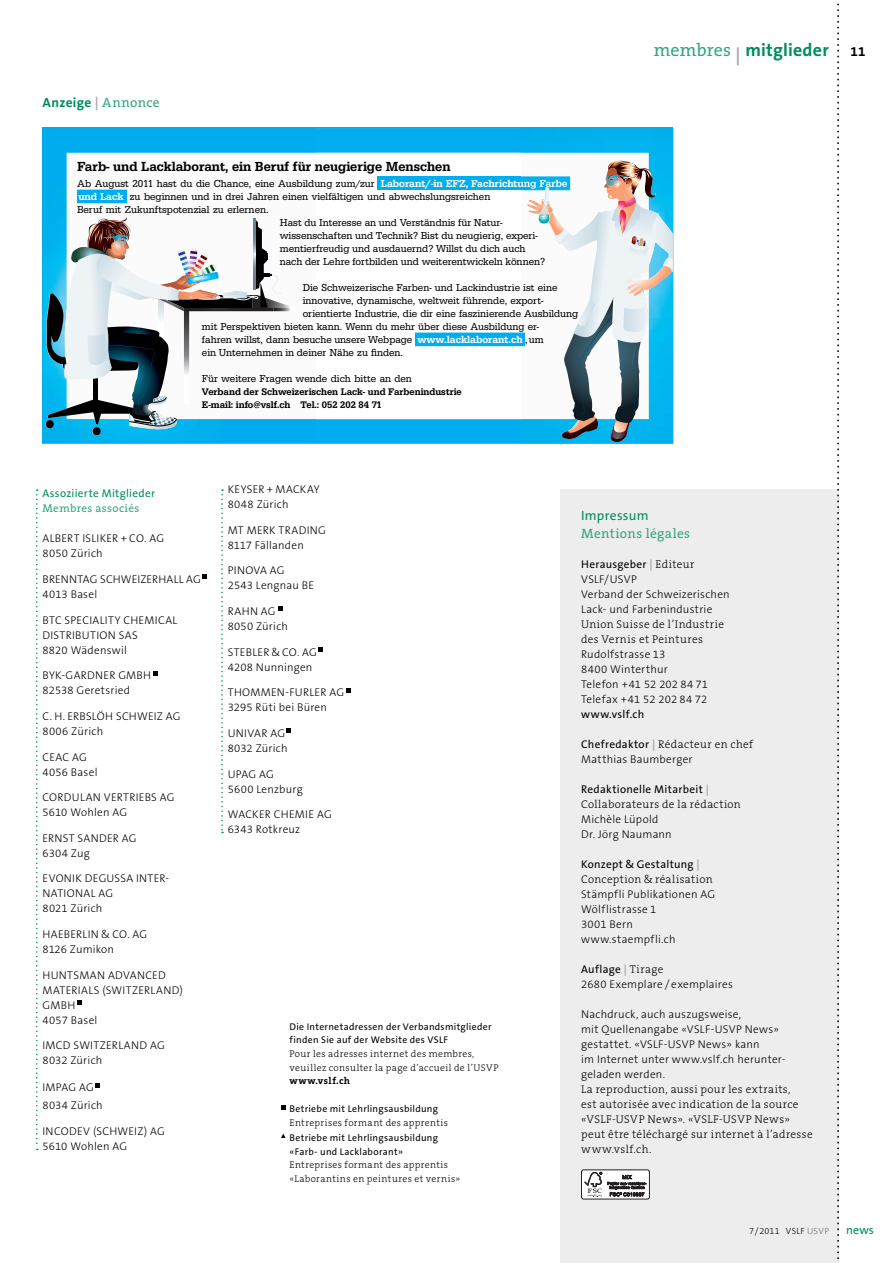
<style>
.page{position:relative;width:893px;height:1263px;background:#fff}
.page>*{position:absolute;margin:0;border:0;box-sizing:border-box;transform-origin:0 0}
.t1{font:700 18px "The Sans B7";letter-spacing:.015em;color:#008d5c}
.t2{font:13.65px "URW Egyptienne T Medi Narr";color:#000}
.t3{font:13.5px "The Serif B5 Plain";letter-spacing:.02em;color:#35a582}
.t4{font:700 13.5px "The Sans B7";letter-spacing:.02em;color:#008d5c}
.t5{font:13.5px "The Sans B5 Plain";letter-spacing:.015em;color:#008d5c}
.t6{font:12px "The Sans B5 Plain";color:#008d5c}
.t7{font:300 11.25px/15px "The Sans B3";letter-spacing:.02em;color:#000}
.t8{font:300 11.25px/15px "The Serif B3";letter-spacing:.03em;color:#000}
.t9{font:11.25px "The Sans B5 Plain";letter-spacing:.025em;color:#000}
.t10{font:11.25px "The Sans B5 Plain";letter-spacing:.025em;color:#008d5c}
.t11{font:11.25px "The Serif B5 Plain";letter-spacing:.03em;color:#35a582}
.t12{font:10.5px/13px "URW Egyptienne T Regu Narr";color:#000}
.t13{font:9.9px/13px "URW Egyptienne T Medi Narr";color:#000}
.t14{font:300 9.75px/13.5px "The Serif B3";letter-spacing:.035em;color:#000}
.t15{font:9.75px/13.5px "The Sans B5 Plain";letter-spacing:.03em;color:#000}
.t16{font:700 9.75px "The Serif B7";letter-spacing:.05em;color:#000}
.t17{font:300 9px "The Sans B3";letter-spacing:.025em;color:#000}
.s1{color:#a7a9ac}
.s2{font-family:"The Serif B5 Plain";font-weight:400;color:#35a582}
.s3{font-family:"URW Egyptienne T Medi Narr";color:#fff}
.s4{font-size:13.5px;color:#000}
.s5{font-family:"The Sans B7";font-weight:700;color:#a7a9ac}
.s6{font-family:"The Serif B3";font-weight:300}
.s7{font-family:"The Sans B5 Plain";font-weight:400}
.s8{color:#6d6e71}
</style>
<div class="page">
<div style="left:560px;top:489px;width:278px;height:774px;background:#ededee"></div>
<svg style="left:202px;top:575px;width:5px;height:4px"></svg>
<svg style="left:153px;top:671px;width:4px;height:4px"></svg>
<svg style="left:77px;top:1000px;width:4px;height:5px"></svg>
<svg style="left:96px;top:1083px;width:4px;height:4px"></svg>
<svg style="left:279px;top:607px;width:4px;height:4px"></svg>
<svg style="left:319px;top:647px;width:4px;height:5px"></svg>
<svg style="left:346px;top:688px;width:4px;height:4px"></svg>
<svg style="left:287px;top:728px;width:4px;height:5px"></svg>
<svg style="left:281px;top:1105px;width:4px;height:4px"></svg>
<svg style="left:281px;top:1133px;width:4px;height:5px"></svg>
<svg style="left:837px;top:3px;width:2px;height:1260px"></svg>
<svg style="left:36px;top:489px;width:2px;height:661px"></svg>
<svg style="left:221px;top:489px;width:2px;height:344px"></svg>
<svg style="left:42px;top:128px;width:631px;height:316px"></svg>
<img style="left:43px;top:128px;width:273px;height:314px">
<svg style="left:45px;top:217px;width:250px;height:218px"></svg>
<div style="left:377px;top:177px;width:193px;height:13px;background:#00aeef"></div>
<div style="left:77px;top:190px;width:50px;height:13px;background:#00aeef"></div>
<img style="left:521px;top:128px;width:152px;height:49px">
<img style="left:521px;top:190px;width:6px;height:81px">
<img style="left:521px;top:271px;width:6px;height:172px">
<img style="left:521px;top:181px;width:6px;height:6px">
<svg style="left:527px;top:161px;width:146px;height:282px"></svg>
<div style="left:415px;top:333px;width:110px;height:13px;background:#00aeef"></div>
<div style="left:581px;top:1170px;width:68px;height:29px;background:#fff;border-radius:2px"></div>
<div style="left:581px;top:1170px;width:69px;height:29px;border:1px solid #231f20;border-radius:2px"></div>
<svg style="left:584px;top:1172px;width:62px;height:25px"></svg>
<p class="t4" style="left:43px;top:95px;width:119px">Anzeige <span class="s1">|</span> <span class="s2">Annonce</span></p>
<p class="t2" style="left:77px;top:158px;width:375px">Farb- und Lacklaborant, ein Beruf für neugierige Menschen</p>
<p class="t12" style="left:77px;top:177px;width:492px">Ab August 2011 hast du die Chance, eine Ausbildung zum/zur <span class="s3">Laborant/-in EFZ, Fachrichtung Farbe und Lack</span> zu beginnen und in drei Jahren einen vielfältigen und abwechslungsreichen<br>Beruf mit Zukunftspotenzial zu erlernen.</p>
<p class="t12" style="left:280px;top:216px;width:267px">Hast du Interesse an und Verständnis für Natur&shy;wissenschaften und Technik? Bist du neugierig, experi&shy;mentierfreudig und ausdauernd? Willst du dich auch nach der Lehre fortbilden und weiterentwickeln können?</p>
<p class="t12" style="left:303px;top:281px;width:256px">Die Schweizerische Farben- und Lackindustrie ist eine</p>
<p class="t12" style="left:303px;top:294px;width:242px">innovative, dynamische, weltweit führende, export-</p>
<p class="t12" style="left:303px;top:307px;width:277px">orientierte Industrie, die dir eine faszinierende Ausbildung</p>
<p class="t12" style="left:202px;top:320px;width:339px">mit Perspektiven bieten kann. Wenn du mehr über diese Ausbildung er-</p>
<p class="t12" style="left:202px;top:333px;width:343px">fahren willst, dann besuche unsere Webpage <span class="s3">www.lacklaborant.ch</span> , um</p>
<p class="t12" style="left:202px;top:346px;width:203px">ein Unternehmen in deiner Nähe zu finden.</p>
<p class="t12" style="left:202px;top:372px;width:211px">Für weitere Fragen wende dich bitte an den</p>
<p class="t13" style="left:202px;top:385px;width:261px">Verband der Schweizerischen Lack- und Farbenindustrie<br>E-mail: info@vslf.ch Tel.: 052 202 84 71</p>
<h1 class="t1" style="left:654px;top:40px;width:213px"><span class="s2">membres</span> <span class="s1">|</span> mitglieder <span class="s4">11</span></h1>
<p class="t10" style="left:43px;top:488px;width:114px">Assoziierte Mitglieder</p>
<p class="t11" style="left:43px;top:503px;width:98px">Membres associés</p>
<p class="t7" style="left:43px;top:532px;width:123px">ALBERT ISLIKER + CO. AG<br>8050 Zürich</p>
<p class="t7" style="left:43px;top:572px;width:160px">BRENNTAG SCHWEIZERHALL AG<br>4013 Basel</p>
<p class="t7" style="left:43px;top:613px;width:136px">BTC SPECIALITY CHEMICAL<br>DISTRIBUTION SAS<br>8820 Wädenswil</p>
<p class="t7" style="left:43px;top:668px;width:110px">BYK-GARDNER GMBH<br>82538 Geretsried</p>
<p class="t7" style="left:43px;top:709px;width:140px">C. H. ERBSLÖH SCHWEIZ AG<br>8006 Zürich</p>
<p class="t7" style="left:43px;top:750px;width:57px">CEAC AG<br>4056 Basel</p>
<p class="t7" style="left:43px;top:790px;width:134px">CORDULAN VERTRIEBS AG<br>5610 Wohlen AG</p>
<p class="t7" style="left:43px;top:831px;width:96px">ERNST SANDER AG<br>6304 Zug</p>
<p class="t7" style="left:43px;top:872px;width:128px">EVONIK DEGUSSA INTER-<br>NATIONAL AG<br>8021 Zürich</p>
<p class="t7" style="left:43px;top:927px;width:106px">HAEBERLIN &amp; CO. AG<br>8126 Zumikon</p>
<p class="t7" style="left:43px;top:968px;width:142px">HUNTSMAN ADVANCED<br>MATERIALS (SWITZERLAND)<br>GMBH<br>4057 Basel</p>
<p class="t7" style="left:43px;top:1038px;width:124px">IMCD SWITZERLAND AG<br>8032 Zürich</p>
<p class="t7" style="left:43px;top:1079px;width:62px;line-height:18px">IMPAG AG<br>8034 Zürich</p>
<p class="t7" style="left:43px;top:1124px;width:124px">INCODEV (SCHWEIZ) AG<br>5610 Wohlen AG</p>
<p class="t7" style="left:228px;top:482px;width:93px">KEYSER + MACKAY<br>8048 Zürich</p>
<p class="t7" style="left:228px;top:523px;width:100px">MT MERK TRADING<br>8117 Fällanden</p>
<p class="t7" style="left:228px;top:563px;width:88px">PINOVA AG<br>2543 Lengnau BE</p>
<p class="t7" style="left:228px;top:604px;width:62px">RAHN AG<br>8050 Zürich</p>
<p class="t7" style="left:228px;top:645px;width:91px">STEBLER &amp; CO. AG<br>4208 Nunningen</p>
<p class="t7" style="left:228px;top:685px;width:118px">THOMMEN-FURLER AG<br>3295 Rüti bei Büren</p>
<p class="t7" style="left:228px;top:726px;width:61px">UNIVAR AG<br>8032 Zürich</p>
<p class="t7" style="left:228px;top:767px;width:76px">UPAG AG<br>5600 Lenzburg</p>
<p class="t7" style="left:228px;top:807px;width:105px">WACKER CHEMIE AG<br>6343 Rotkreuz</p>
<p class="t15" style="left:289px;top:1020px;width:203px">Die Internetadressen der Verbandsmitglieder finden Sie auf der Website des VSLF</p>
<p class="t14" style="left:289px;top:1047px;width:210px">Pour les adresses internet des membres, veuillez consulter la page d’accueil de l’USVP</p>
<p class="t16" style="left:289px;top:1075px;width:62px">www.vslf.ch</p>
<p class="t15" style="left:289px;top:1103px;width:150px">Betriebe mit Lehrlingsausbildung</p>
<p class="t14" style="left:289px;top:1116px;width:160px">Entreprises formant des apprentis</p>
<p class="t15" style="left:289px;top:1131px;width:150px">Betriebe mit Lehrlingsausbildung «Farb- und Lacklaborant»</p>
<p class="t14" style="left:289px;top:1158px;width:172px">Entreprises formant des apprentis «Laborantins en peintures et vernis»</p>
<p class="t5" style="left:581px;top:509px;width:69px">Impressum</p>
<p class="t3" style="left:581px;top:527px;width:110px">Mentions légales</p>
<p class="t9" style="left:581px;top:559px;width:115px">Herausgeber <span class="s5">|</span> <span class="s6">Editeur</span></p>
<p class="t7" style="left:581px;top:572px;width:150px">VSLF/ USVP<br>Verband der Schweizerischen<br>Lack- und Farbenindustrie</p>
<p class="t8" style="left:581px;top:617px;width:144px">Union Suisse de l’Industrie des Vernis et Peintures</p>
<p class="t7" style="left:581px;top:647px;width:128px">Rudolfstrasse 13<br>8400 Winterthur<br>Telefon + 41 52 202 84 71<br>Telefax + 41 52 202 84 72</p>
<p class="t9" style="left:581px;top:709px;width:65px">www.vslf.ch</p>
<p class="t8" style="left:581px;top:737px;width:174px"><span class="s7">Chefredaktor</span> <span class="s5">|</span> Rédacteur en chef</p>
<p class="t7" style="left:581px;top:752px;width:113px">Matthias Baumberger</p>
<p class="t9" style="left:581px;top:784px;width:129px">Redaktionelle Mitarbeit <span class="s5">|</span></p>
<p class="t8" style="left:581px;top:797px;width:161px">Collaborateurs de la rédaction</p>
<p class="t7" style="left:581px;top:812px;width:92px">Michèle Lüpold<br>Dr. Jörg Naumann</p>
<p class="t9" style="left:581px;top:859px;width:120px">Konzept &amp; Gestaltung <span class="s5">|</span></p>
<p class="t8" style="left:581px;top:872px;width:133px">Conception &amp; réalisation</p>
<p class="t7" style="left:581px;top:887px;width:135px">Stämpfli Publikationen AG<br>Wölflistrasse 1<br>3001 Bern www.staempfli.ch</p>
<p class="t9" style="left:581px;top:964px;width:84px">Auflage <span class="s5">|</span> <span class="s6">Tirage</span></p>
<p class="t7" style="left:581px;top:977px;width:153px">2680 Exemplare / exemplaires</p>
<p class="t7" style="left:581px;top:1007px;width:206px">Nachdruck, auch auszugsweise,<br>mit Quellenangabe «VSLF-USVP News» gestattet. «VSLF-USVP News» kann<br>im Internet unter www.vslf.ch herunter&shy;geladen werden.</p>
<p class="t8" style="left:581px;top:1082px;width:233px">La reproduction, aussi pour les extraits,<br>est autorisée avec indication de la source «VSLF-USVP News». «VSLF-USVP News» peut être téléchargé sur internet à l’adresse www.vslf.ch.</p>
<p class="t17" style="left:749px;top:1226px;width:81px">7 / 2011 VSLF <span class="s8">USVP</span></p>
<p class="t6" style="left:846px;top:1223px;width:29px">news</p>
</div>
